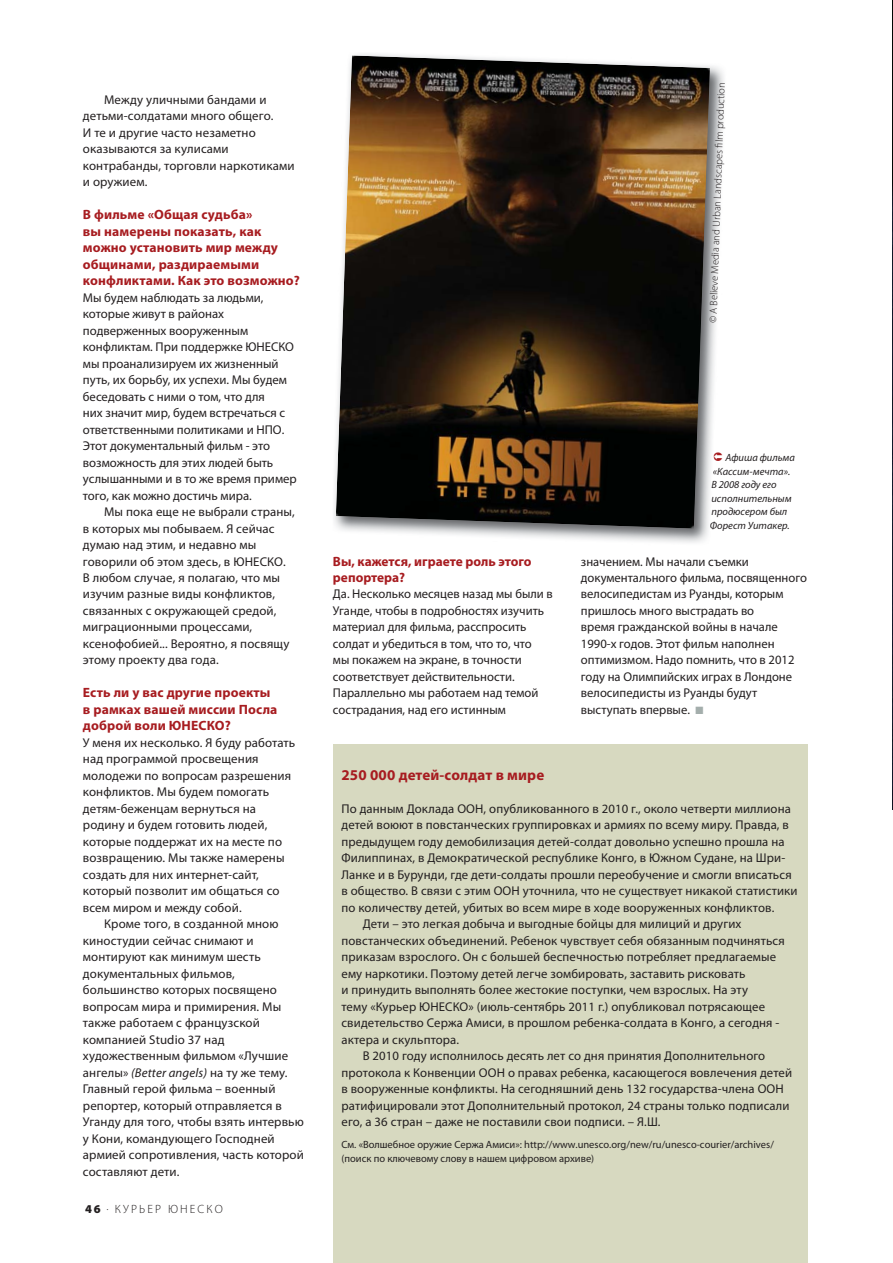
<style>
.page{position:relative;width:893px;height:1263px;background:#fff}
.page>*{position:absolute;margin:0;border:0;box-sizing:border-box;transform-origin:0 0}
.t1{font:700 15px "Myriad Pro";letter-spacing:.01em;color:#a71c20}
.t2{font:700 13.5px/16.5px "Myriad Pro";letter-spacing:.01em;color:#a71c20}
.t3{font:12.75px/16.5px "Myriad Pro";letter-spacing:.01em;color:#231f20}
.t4{font:300 12px "Myriad Pro";letter-spacing:.18em;color:#231f20}
.t5{font:10.5px/13.5px "Myriad Pro";color:#231f20}
.t6{font:italic 10.5px/13.5px "Myriad Pro";color:#231f20}
.t7{font:300 10.5px "Myriad Pro";color:#231f20}
.s1{font-style:italic}
.s2{font-weight:900}
</style>
<div class="page">
<img style="left:892px;top:0;width:1px;height:810px">
<div style="left:333px;top:744px;width:475px;height:519px;background:#d7d9c0"></div>
<img style="left:334px;top:54px;width:390px;height:489px">
<img style="left:712px;top:481px;width:12px;height:10px">
<img style="left:712px;top:497px;width:12px;height:5px">
<img style="left:712px;top:508px;width:12px;height:9px">
<img style="left:710px;top:522px;width:14px;height:9px">
<img style="left:336px;top:55px;width:374px;height:474px">
<svg style="left:713px;top:453px;width:11px;height:22px"></svg>
<p class="t3" style="left:83px;top:92px;width:213px;text-indent:21px">Между уличными бандами и детьми-солдатами много общего.<br>И те и другие часто незаметно оказываются за кулисами контрабанды, торговли наркотиками и оружием.</p>
<p class="t2" style="left:83px;top:207px;width:219px">В фильме «Общая судьба»<br>вы намерены показать, как можно установить мир между общинaми, раздираемыми конфликтами. Как это возможно?</p>
<p class="t3" style="left:83px;top:290px;width:215px">Мы будем наблюдать за людьми, которые живут в районах подверженных вооруженным конфликтам. При поддержке ЮНЕСКО мы проанализируем их жизненный путь, их борьбу, их успехи. Мы будем беседовать с ними о том, что для<br>них значит мир, будем встречаться с ответственными политиками и НПО.<br>Этот документальный фильм - это возможность для этих людей быть услышанными и в то же время пример того, как можно достичь мира.</p>
<p class="t3" style="left:83px;top:504px;width:214px;text-indent:21px">Мы пока еще не выбрали страны, в которых мы побываем. Я сейчас думаю над этим, и недавно мы говорили об этом здесь, в ЮНЕСКО.<br>В любом случае, я полагаю, что мы изучим разные виды конфликтов, связанных с окружающей средой, миграционными процессами, ксенофобией... Вероятно, я посвящу этому проекту два года.</p>
<p class="t2" style="left:83px;top:686px;width:196px">Есть ли у вас другие проекты в рамках вашей миссии Посла доброй воли ЮНЕСКО?</p>
<p class="t3" style="left:83px;top:735px;width:214px">У меня их несколько. Я буду работать над программой просвещения молодежи по вопросам разрешения конфликтов. Мы будем помогать детям-беженцам вернуться на родину и будем готовить людей, которые поддержат их на месте по возвращению. Мы также намерены создать для них интернет-сайт, который позволит им общаться со всем миром и между собой.</p>
<p class="t3" style="left:83px;top:917px;width:223px;text-indent:21px">Кроме того, в созданной мною киностудии сейчас снимают и монтируют как минимум шесть документальных фильмов, большинство которых посвящено вопросам мира и примирения. Мы также работаем с французской компанией Studio 37 над художественным фильмом «Лучшие ангелы» <span class="s1">(Better angels)</span> на ту же тему.<br>Главный герой фильма – военный репортер, который отправляется в<br>Уганду для того, чтобы взять интервью у Кони, командующего Господней армией сопротивления, часть которой составляют дети.</p>
<p class="t4" style="left:85px;top:1204px;width:139px"><span class="s2">46</span> . КУРЬЕР ЮНЕСКО</p>
<p class="t7" style="left:709px;top:323px;width:243px;rotate:-88deg">© A Believe Media and Urban Landscapes fi lm production</p>
<p class="t2" style="left:333px;top:554px;width:200px">Вы, кажется, играете роль этого репортера?</p>
<p class="t3" style="left:333px;top:587px;width:221px">Да. Несколько месяцев назад мы были в Уганде, чтобы в подробностях изучить материал для фильма, расспросить солдат и убедиться в том, что то, что<br>мы покажем на экране, в точности соответствует действительности.<br>Параллельно мы работаем над темой сострадания, над его истинным</p>
<p class="t6" style="left:710px;top:452px;width:87px;text-indent:16px">Афиша фильма «Кассим-мечта».<br>В 2008 году его исполнительным продюсером был<br>Форест Уитакер.</p>
<p class="t3" style="left:581px;top:554px;width:227px">значением. Мы начали съемки документального фильма, посвященного велосипедистам из Руанды, которым пришлось много выстрадать во<br>время гражданской войны в начале<br>1990-х годов. Этот фильм наполнен оптимизмом. Надо помнить, что в 2012 году на Олимпийских играх в Лондоне велосипедисты из Руанды будут выступать впервые.</p>
<p class="t1" style="left:341px;top:769px;width:204px">250 000 детей-солдат в мире</p>
<p class="t3" style="left:341px;top:801px;width:451px">По данным Доклада ООН, опубликованного в 2010 г., около четверти миллиона</p>
<p class="t3" style="left:341px;top:818px;width:449px">детей воюют в повстанческих группировках и армиях по всему миру. Правда, в</p>
<p class="t3" style="left:341px;top:834px;width:445px">предыдущем году демобилизация детей-солдат довольно успешно прошла на</p>
<p class="t3" style="left:341px;top:851px;width:445px">Филиппинах, в Демократической республике Конго, в Южном Судане, на Шри-</p>
<p class="t3" style="left:341px;top:867px;width:452px">Ланке и в Бурунди, где дети-солдаты прошли переобучение и смогли вписаться</p>
<p class="t3" style="left:341px;top:884px;width:457px">в обществo. В связи с этим ООН уточнила, что не существует никакой статистики</p>
<p class="t3" style="left:341px;top:900px;width:434px">по количеству детей, убитых во всем мире в ходе вооруженных конфликтов.</p>
<p class="t3" style="left:363px;top:917px;width:380px">Дети – это легкая добыча и выгодные бойцы для милиций и других</p>
<p class="t3" style="left:341px;top:933px;width:445px">повстанческих объединений. Ребенок чувствует себя обязанным подчиняться</p>
<p class="t3" style="left:341px;top:950px;width:436px">приказам взрослого. Он с большей беспечностью потребляет предлагаемые</p>
<p class="t3" style="left:341px;top:966px;width:406px">ему наркотики. Поэтому детей легче зомбировать, заставить рисковать</p>
<p class="t3" style="left:341px;top:983px;width:408px">и принудить выполнять более жестокие поступки, чем взрослых. На эту</p>
<p class="t3" style="left:341px;top:999px;width:425px">тему «Курьер ЮНЕСКО» (июль-сентябрь 2011 г.) опубликовал потрясающее</p>
<p class="t3" style="left:341px;top:1016px;width:439px">свидетельство Сержа Амиси, в прошлом ребенка-солдата в Конго, а сегодня -</p>
<p class="t3" style="left:341px;top:1032px;width:119px">актера и скульптора.</p>
<p class="t3" style="left:363px;top:1049px;width:404px">В 2010 году исполнилось десять лет со дня принятия Дополнительного</p>
<p class="t3" style="left:341px;top:1065px;width:452px">протокола к Конвенции ООН о правах ребенка, касающегося вовлечения детей</p>
<p class="t3" style="left:341px;top:1082px;width:444px">в вооруженные конфликты. На сегодняшний день 132 государства-члена ООН</p>
<p class="t3" style="left:341px;top:1098px;width:450px">ратифицировали этот Дополнительный протокол, 24 страны только подписали</p>
<p class="t3" style="left:341px;top:1115px;width:321px">его, а 36 стран – даже не поставили свои подписи. – Я.Ш.</p>
<p class="t5" style="left:341px;top:1139px;width:434px">См. «Волшебное оружие Сержа Амиси»: http://www.unesco.org/new/ru/unesco-courier/archives/ (поиск по ключевому слову в нашем цифровом архиве)</p>
</div>
